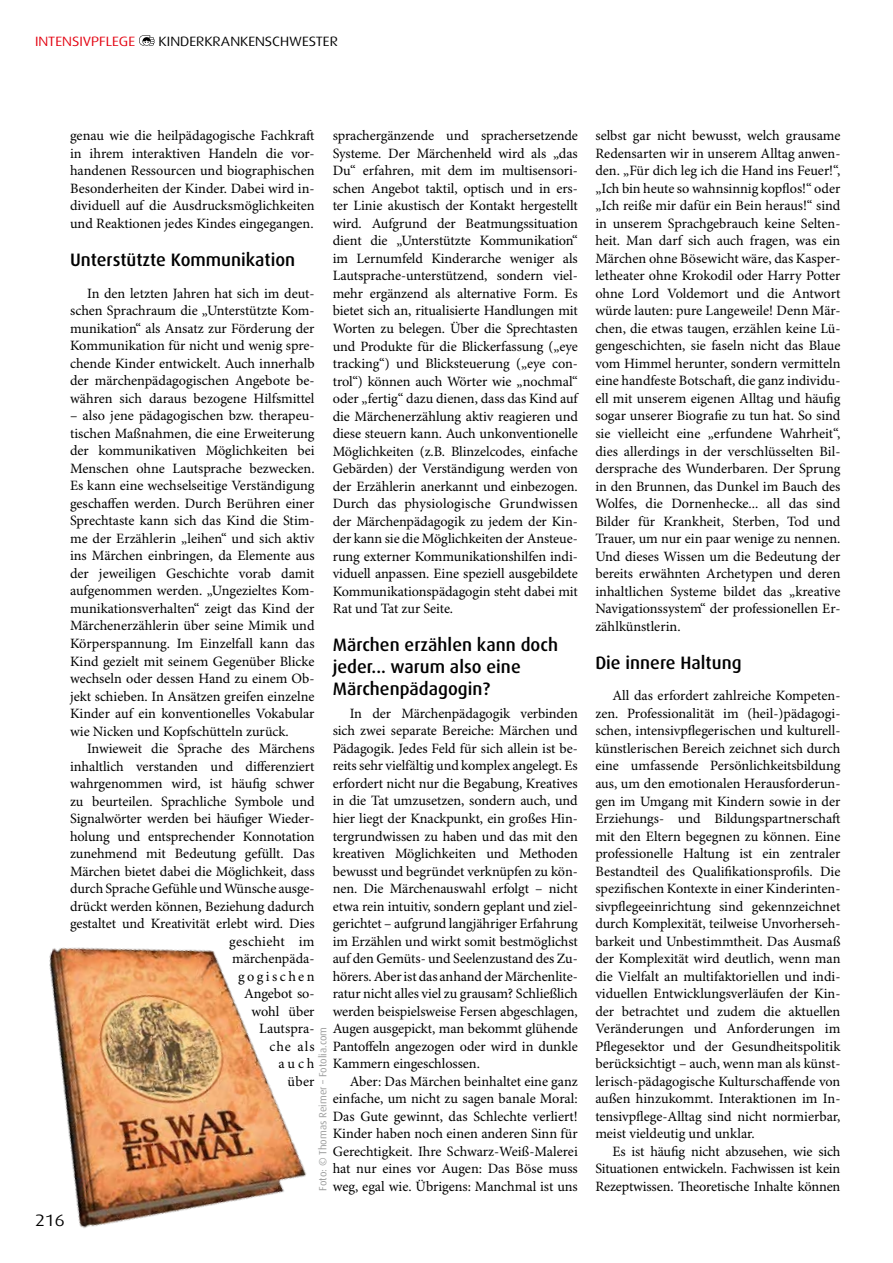
<style>
.page{position:relative;width:893px;height:1263px;background:#fff}
.page>*{position:absolute;margin:0;border:0;box-sizing:border-box;transform-origin:0 0}
.t1{font:500 18px/21.6px "Dax OT";color:#000}
.t2{font:16.5px "Dax Wide";color:#000}
.t3{font:14.25px/17.5px "Minion Pro";letter-spacing:-.005em;color:#000;text-align:justify}
.t4{font:13.5px "Dax Wide";color:#000}
.t5{font:13.5px "Dax Wide";color:#e3000f}
.t6{font:10.5px "Dax OT";color:#9c9d9d}
</style>
<div class="page">
<svg style="left:139px;top:35px;width:16px;height:11px"></svg>
<img style="left:49px;top:947px;width:258px;height:281px">
<p class="t5" style="left:35px;top:33px;width:102px">INTENSIVPFLEGE</p>
<p class="t4" style="left:159px;top:33px;width:181px">KINDERKRANKENSCHWESTER</p>
<p class="t3" style="left:70px;top:127px;width:246px">genau wie die heilpädagogische Fachkraft in ihrem interaktiven Handeln die vor&shy;handenen Ressourcen und biographischen Besonderheiten der Kinder. Dabei wird in&shy;dividuell auf die Ausdrucksmöglichkeiten und Reaktionen jedes Kindes eingegangen.</p>
<p class="t1" style="left:70px;top:249px;width:227px">Unterstützte Kommunikation</p>
<p class="t3" style="left:70px;top:285px;width:246px;text-indent:17px">In den letzten Jahren hat sich im deut&shy;schen Sprachraum die „Unterstützte Kom&shy;munikation“ als Ansatz zur Förderung der Kommunikation für nicht und wenig spre&shy;chende Kinder entwickelt. Auch innerhalb der märchenpädagogischen Angebote be&shy;währen sich daraus bezogene Hilfsmittel</p>
<p class="t3" style="left:70px;top:407px;width:246px">– also jene pädagogischen bzw. therapeu&shy;tischen Maßnahmen, die eine Erweiterung der kommunikativen Möglichkeiten bei Menschen ohne Lautsprache bezwecken.<br>Es kann eine wechselseitige Verständigung geschaffen werden. Durch Berühren einer Sprechtaste kann sich das Kind die Stim&shy;me der Erzählerin „leihen“ und sich aktiv ins Märchen einbringen, da Elemente aus der jeweiligen Geschichte vorab damit aufgenommen werden. „Ungezieltes Kom&shy;munikationsverhalten“ zeigt das Kind der Märchenerzählerin über seine Mimik und Körperspannung. Im Einzelfall kann das Kind gezielt mit seinem Gegenüber Blicke wechseln oder dessen Hand zu einem Ob&shy;jekt schieben. In Ansätzen greifen einzelne Kinder auf ein konventionelles Vokabular wie Nicken und Kopfschütteln zurück.</p>
<p class="t3" style="left:70px;top:740px;width:246px;text-align:right">Inwieweit die Sprache des Märchens inhaltlich verstanden und differenziert wahrgenommen wird, ist häufig schwer zu beurteilen. Sprachliche Symbole und<br>Signalwörter werden bei häufiger Wieder&shy;holung und entsprechender Konnotation zunehmend mit Bedeutung gefüllt. Das<br>Märchen bietet dabei die Möglichkeit, dass durch Sprache Gefühle und Wünsche ausge&shy;drückt werden können, Beziehung dadurch gestaltet und Kreativität erlebt wird. Dies geschieht im<br>märchenpäda-<br>gogischen<br>Angebot so-<br>wohl über<br>Lautspra-<br>che als<br>auch<br>über</p>
<p class="t3" style="left:333px;top:128px;width:247px">sprachergänzende und sprachersetzende Systeme. Der Märchenheld wird als „das Du“ erfahren, mit dem im multisensori&shy;schen Angebot taktil, optisch und in ers&shy;ter Linie akustisch der Kontakt hergestellt wird. Aufgrund der Beatmungssituation dient die „Unterstützte Kommunikation“ im Lernumfeld Kinderarche weniger als Lautsprache-unterstützend, sondern viel&shy;mehr ergänzend als alternative Form. Es bietet sich an, ritualisierte Handlungen mit Worten zu belegen. Über die Sprechtasten und Produkte für die Blickerfassung („eye tracking“) und Blicksteuerung („eye con&shy;trol“) können auch Wörter wie „nochmal“ oder „fertig“ dazu dienen, dass das Kind auf die Märchenerzählung aktiv reagieren und diese steuern kann. Auch unkonventionelle Möglichkeiten (z.B. Blinzelcodes, einfache Gebärden) der Verständigung werden von der Erzählerin anerkannt und einbezogen.<br>Durch das physiologische Grundwissen der Märchenpädagogik zu jedem der Kin&shy;der kann sie die Möglichkeiten der Ansteue&shy;rung externer Kommunikationshilfen indi&shy;viduell anpassen. Eine speziell ausgebildete Kommunikationspädagogin steht dabei mit Rat und Tat zur Seite.</p>
<p class="t1" style="left:333px;top:635px;width:227px">Märchen erzählen kann doch jeder... warum also eine<br>Märchenpädagogin?</p>
<p class="t3" style="left:333px;top:705px;width:247px;text-indent:17px">In der Märchenpädagogik verbinden sich zwei separate Bereiche: Märchen und Pädagogik. Jedes Feld für sich allein ist be&shy;reits sehr vielfältig und komplex angelegt. Es erfordert nicht nur die Begabung, Kreatives in die Tat umzusetzen, sondern auch, und hier liegt der Knackpunkt, ein großes Hin&shy;tergrundwissen zu haben und das mit den kreativen Möglichkeiten und Methoden bewusst und begründet verknüpfen zu kön&shy;nen. Die Märchenauswahl erfolgt – nicht etwa rein intuitiv, sondern geplant und ziel&shy;gerichtet – aufgrund langjähriger Erfahrung im Erzählen und wirkt somit bestmöglichst auf den Gemüts- und Seelenzustand des Zu&shy;hörers. Aber ist das anhand der Märchenlite&shy;ratur nicht alles viel zu grausam? Schließlich werden beispielsweise Fersen abgeschlagen, Augen ausgepickt, man bekommt glühende Pantoffeln angezogen oder wird in dunkle Kammern eingeschlossen.</p>
<p class="t3" style="left:333px;top:1073px;width:247px;text-indent:17px">Aber: Das Märchen beinhaltet eine ganz einfache, um nicht zu sagen banale Moral:<br>Das Gute gewinnt, das Schlechte verliert!<br>Kinder haben noch einen anderen Sinn für Gerechtigkeit. Ihre Schwarz-Weiß-Malerei hat nur eines vor Augen: Das Böse muss weg, egal wie. Übrigens: Manchmal ist uns</p>
<p class="t6" style="left:316px;top:1191px;width:165px;rotate:-90deg">Foto: © Thomas Reimer – Fotolia.com</p>
<p class="t2" style="left:35px;top:1211px;width:31px">216</p>
<p class="t3" style="left:595px;top:127px;width:247px">selbst gar nicht bewusst, welch grausame Redensarten wir in unserem Alltag anwen&shy;den. „Für dich leg ich die Hand ins Feuer!“, „Ich bin heute so wahnsinnig kopflos!“ oder „Ich reiße mir dafür ein Bein heraus!“ sind in unserem Sprachgebrauch keine Selten&shy;heit. Man darf sich auch fragen, was ein Märchen ohne Bösewicht wäre, das Kasper&shy;letheater ohne Krokodil oder Harry Potter ohne Lord Voldemort und die Antwort würde lauten: pure Langeweile! Denn Mär&shy;chen, die etwas taugen, erzählen keine Lü&shy;gengeschichten, sie faseln nicht das Blaue vom Himmel herunter, sondern vermitteln eine handfeste Botschaft, die ganz individu&shy;ell mit unserem eigenen Alltag und häufig sogar unserer Biografie zu tun hat. So sind sie vielleicht eine „erfundene Wahrheit“, dies allerdings in der verschlüsselten Bil&shy;dersprache des Wunderbaren. Der Sprung in den Brunnen, das Dunkel im Bauch des Wolfes, die Dornenhecke... all das sind Bilder für Krankheit, Sterben, Tod und Trauer, um nur ein paar wenige zu nennen.<br>Und dieses Wissen um die Bedeutung der bereits erwähnten Archetypen und deren inhaltlichen Systeme bildet das „kreative Navigationssystem“ der professionellen Er&shy;zählkünstlerin.</p>
<p class="t1" style="left:595px;top:652px;width:148px">Die innere Haltung</p>
<p class="t3" style="left:595px;top:688px;width:247px;text-indent:17px">All das erfordert zahlreiche Kompeten&shy;zen. Professionalität im (heil-)pädagogi&shy;schen, intensivpflegerischen und kulturell&shy;künstlerischen Bereich zeichnet sich durch eine umfassende Persönlichkeitsbildung aus, um den emotionalen Herausforderun&shy;gen im Umgang mit Kindern sowie in der Erziehungs- und Bildungspartnerschaft mit den Eltern begegnen zu können. Eine professionelle Haltung ist ein zentraler Bestandteil des Qualifikationsprofils. Die spezifischen Kontexte in einer Kinderinten&shy;sivpflegeeinrichtung sind gekennzeichnet durch Komplexität, teilweise Unvorherseh&shy;barkeit und Unbestimmtheit. Das Ausmaß der Komplexität wird deutlich, wenn man die Vielfalt an multifaktoriellen und indi&shy;viduellen Entwicklungsverläufen der Kin&shy;der betrachtet und zudem die aktuellen Veränderungen und Anforderungen im Pflegesektor und der Gesundheitspolitik berücksichtigt – auch, wenn man als künst&shy;lerisch-pädagogische Kulturschaffende von außen hinzukommt. Interaktionen im In&shy;tensivpflege-Alltag sind nicht normierbar, meist vieldeutig und unklar.</p>
<p class="t3" style="left:595px;top:1143px;width:247px;text-align:right">Es ist häufig nicht abzusehen, wie sich<br>Situationen entwickeln. Fachwissen ist kein</p>
<p class="t3" style="left:595px;top:1178px;width:247px">Rezeptwissen. Theoretische Inhalte können</p>
</div>
